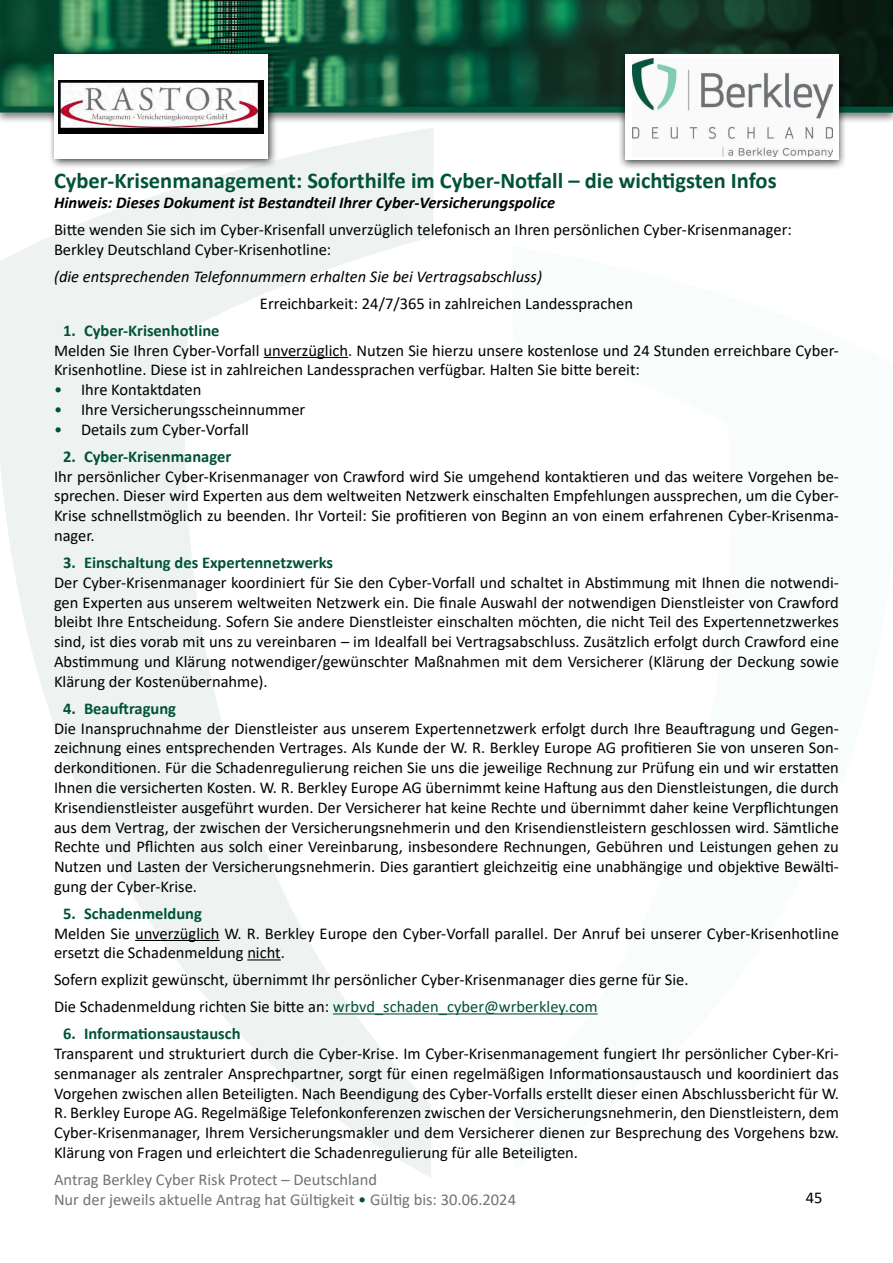
<style>
.page{position:relative;width:893px;height:1263px;background:#fff}
.page>*{position:absolute;margin:0;border:0;box-sizing:border-box;transform-origin:0 0}
.t1{font:700 22.5px "Calibri";color:#005239}
.t2{font:16.5px/19.8px "Calibri";color:#000;text-align:justify}
.t3{font:700 16.5px "Calibri";color:#005239}
.t4{font:16.5px/19.8px "Calibri";color:#747272}
.t5{font:italic 700 16.5px "Calibri";color:#000}
.t6{font:italic 16.5px "Calibri";color:#000}
.s1{color:#005239}
</style>
<div class="page">
<svg style="left:0;top:128px;width:434px;height:1049px"></svg>
<img style="left:0;top:1px;width:893px;height:100px">
<div style="left:0;top:101px;width:893px;height:23px;background:#000;opacity:.75"></div>
<div style="left:0;top:107px;width:893px;height:6px;background:#005239"></div>
<div style="left:617px;top:49px;width:230px;height:121px;background:#000;opacity:.75"></div>
<div style="left:625px;top:54px;width:214px;height:105px;background:#fff"></div>
<img style="left:632px;top:59px;width:200px;height:97px">
<div style="left:48px;top:48px;width:230px;height:121px;background:#000;opacity:.75"></div>
<div style="left:54px;top:54px;width:214px;height:105px;background:#fff"></div>
<img style="left:59px;top:81px;width:204px;height:53px">
<hr style="left:264px;top:357px;width:84px;height:1px;background:#000">
<hr style="left:135px;top:940px;width:85px;height:1px;background:#000">
<hr style="left:247px;top:959px;width:34px;height:1px;background:#000">
<hr style="left:333px;top:1013px;width:265px;height:1px;background:#005239">
<p class="t1" style="left:54px;top:165px;width:724px">Cyber-Krisenmanagement: Soforthilfe im Cyber-Notfall – die wichtigsten Infos</p>
<p class="t5" style="left:54px;top:191px;width:503px">Hinweis: Dieses Dokument ist Bestandteil Ihrer Cyber-Versicherungspolice</p>
<p class="t2" style="left:54px;top:219px;width:739px">Bitte wenden Sie sich im Cyber-Krisenfall unverzüglich telefonisch an Ihren persönlichen Cyber-Krisenmanager:</p>
<p class="t2" style="left:54px;top:239px;width:279px">Berkley Deutschland Cyber-Krisenhotline:</p>
<p class="t6" style="left:54px;top:265px;width:489px">(die entsprechenden Telefonnummern erhalten Sie bei Vertragsabschluss)</p>
<p class="t2" style="left:260px;top:293px;width:374px">Erreichbarkeit: 24/7/365 in zahlreichen Landessprachen</p>
<p class="t3" style="left:63px;top:319px;width:158px">1. Cyber-Krisenhotline</p>
<p class="t2" style="left:54px;top:340px;width:786px">Melden Sie Ihren Cyber-Vorfall unverzüglich. Nutzen Sie hierzu unsere kostenlose und 24 Stunden erreichbare Cyber-<br>Krisenhotline. Diese ist in zahlreichen Landessprachen verfügbar. Halten Sie bitte bereit:</p>
<p class="t2" style="left:54px;top:379px;width:149px"><span class="s1">•</span> Ihre Kontaktdaten</p>
<p class="t2" style="left:54px;top:399px;width:253px"><span class="s1">•</span> Ihre Versicherungsscheinnummer</p>
<p class="t2" style="left:54px;top:419px;width:197px"><span class="s1">•</span> Details zum Cyber-Vorfall</p>
<p class="t3" style="left:63px;top:445px;width:170px">2. Cyber-Krisenmanager</p>
<p class="t2" style="left:54px;top:466px;width:786px">Ihr persönlicher Cyber-Krisenmanager von Crawford wird Sie umgehend kontaktieren und das weitere Vorgehen be&shy;sprechen. Dieser wird Experten aus dem weltweiten Netzwerk einschalten Empfehlungen aussprechen, um die Cyber-Krise schnellstmöglich zu beenden. Ihr Vorteil: Sie profitieren von Beginn an von einem erfahrenen Cyber-Krisenma&shy;nager.</p>
<p class="t3" style="left:63px;top:551px;width:272px">3. Einschaltung des Expertennetzwerks</p>
<p class="t2" style="left:54px;top:572px;width:786px">Der Cyber-Krisenmanager koordiniert für Sie den Cyber-Vorfall und schaltet in Abstimmung mit Ihnen die notwendi&shy;gen Experten aus unserem weltweiten Netzwerk ein. Die finale Auswahl der notwendigen Dienstleister von Crawford bleibt Ihre Entscheidung. Sofern Sie andere Dienstleister einschalten möchten, die nicht Teil des Expertennetzwerkes sind, ist dies vorab mit uns zu vereinbaren – im Idealfall bei Vertragsabschluss. Zusätzlich erfolgt durch Crawford eine Abstimmung und Klärung notwendiger/gewünschter Maßnahmen mit dem Versicherer (Klärung der Deckung sowie Klärung der Kostenübernahme).</p>
<p class="t3" style="left:63px;top:697px;width:115px">4. Beauftragung</p>
<p class="t2" style="left:54px;top:718px;width:786px">Die Inanspruchnahme der Dienstleister aus unserem Expertennetzwerk erfolgt durch Ihre Beauftragung und Gegen&shy;zeichnung eines entsprechenden Vertrages. Als Kunde der W. R. Berkley Europe AG profitieren Sie von unseren Son&shy;derkonditionen. Für die Schadenregulierung reichen Sie uns die jeweilige Rechnung zur Prüfung ein und wir erstatten Ihnen die versicherten Kosten. W. R. Berkley Europe AG übernimmt keine Haftung aus den Dienstleistungen, die durch Krisendienstleister ausgeführt wurden. Der Versicherer hat keine Rechte und übernimmt daher keine Verpflichtungen aus dem Vertrag, der zwischen der Versicherungsnehmerin und den Krisendienstleistern geschlossen wird. Sämtliche Rechte und Pflichten aus solch einer Vereinbarung, insbesondere Rechnungen, Gebühren und Leistungen gehen zu Nutzen und Lasten der Versicherungsnehmerin. Dies garantiert gleichzeitig eine unabhängige und objektive Bewälti&shy;gung der Cyber-Krise.</p>
<p class="t3" style="left:63px;top:902px;width:140px">5. Schadenmeldung</p>
<p class="t2" style="left:54px;top:923px;width:786px">Melden Sie unverzüglich W. R. Berkley Europe den Cyber-Vorfall parallel. Der Anruf bei unserer Cyber-Krisenhotline ersetzt die Schadenmeldung nicht.</p>
<p class="t2" style="left:54px;top:969px;width:636px">Sofern explizit gewünscht, übernimmt Ihr persönlicher Cyber-Krisenmanager dies gerne für Sie.</p>
<p class="t2" style="left:54px;top:996px;width:545px">Die Schadenmeldung richten Sie bitte an: <span class="s1">wrbvd_schaden_cyber@wrberkley.com</span></p>
<p class="t3" style="left:63px;top:1022px;width:179px">6. Informationsaustausch</p>
<p class="t2" style="left:54px;top:1043px;width:786px">Transparent und strukturiert durch die Cyber-Krise. Im Cyber-Krisenmanagement fungiert Ihr persönlicher Cyber-Kri&shy;senmanager als zentraler Ansprechpartner, sorgt für einen regelmäßigen Informationsaustausch und koordiniert das Vorgehen zwischen allen Beteiligten. Nach Beendigung des Cyber-Vorfalls erstellt dieser einen Abschlussbericht für W.<br>R. Berkley Europe AG. Regelmäßige Telefonkonferenzen zwischen der Versicherungsnehmerin, den Dienstleistern, dem Cyber-Krisenmanager, Ihrem Versicherungsmakler und dem Versicherer dienen zur Besprechung des Vorgehens bzw.<br>Klärung von Fragen und erleichtert die Schadenregulierung für alle Beteiligten.</p>
<p class="t4" style="left:54px;top:1169px;width:464px">Antrag Berkley Cyber Risk Protect – Deutschland<br>Nur der jeweils aktuelle Antrag hat Gültigkeit <span class="s1">•</span> Gültig bis: 30.06.2024</p>
<p class="t2" style="left:806px;top:1187px;width:18px">45</p>
</div>
